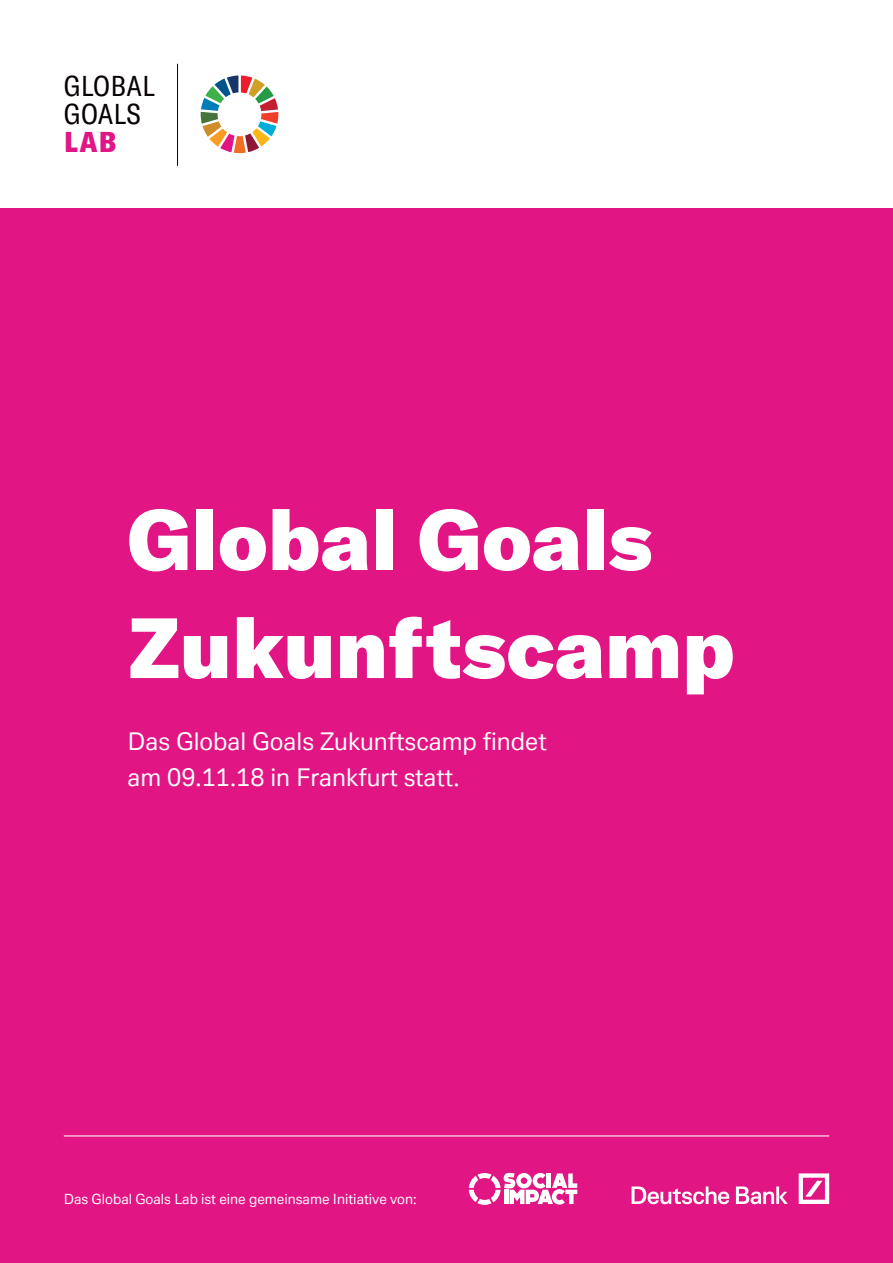
<style>
.page{position:relative;width:893px;height:1263px;background:#fff}
.page>*{position:absolute;margin:0;border:0;box-sizing:border-box;transform-origin:0 0}
.t1{font:900 84px/108px "GT America";color:#fff}
.t2{font:condensed 28.35px/28.3px "GT America";letter-spacing:.02em;color:#080302}
.t3{font:900 condensed 28.35px "GT America";color:#e11584}
.t4{font:24px/36px "Deutsche Bank Text";color:#fff}
.t5{font:13.8px "Deutsche Bank Text";color:#fff}
</style>
<div class="page">
<div style="left:0;top:208px;width:893px;height:1055px;background:#e11584"></div>
<hr style="left:177px;top:64px;width:1px;height:102px;background:#080302">
<svg style="left:201px;top:75px;width:77px;height:78px"></svg>
<hr style="left:64px;top:1135px;width:765px;height:1px;background:#fff">
<svg style="left:799px;top:1173px;width:30px;height:31px"></svg>
<svg style="left:632px;top:1186px;width:97px;height:18px"></svg>
<svg style="left:736px;top:1186px;width:52px;height:18px"></svg>
<svg style="left:469px;top:1173px;width:108px;height:32px"></svg>
<p class="t2" style="left:64px;top:72px;width:93px">GLOBAL<br>GOALS</p>
<p class="t3" style="left:64px;top:124px;width:53px">LAB</p>
<h1 class="t1" style="left:128px;top:484px;width:609px">Global Goals<br>Zukunftscamp</h1>
<p class="t4" style="left:128px;top:723px;width:421px">Das Global Goals Zukunftscamp findet am 09.11.18 in Frankfurt statt.</p>
<p class="t5" style="left:64px;top:1190px;width:354px">Das Global Goals Lab ist eine gemeinsame Initiative von:</p>
</div>
